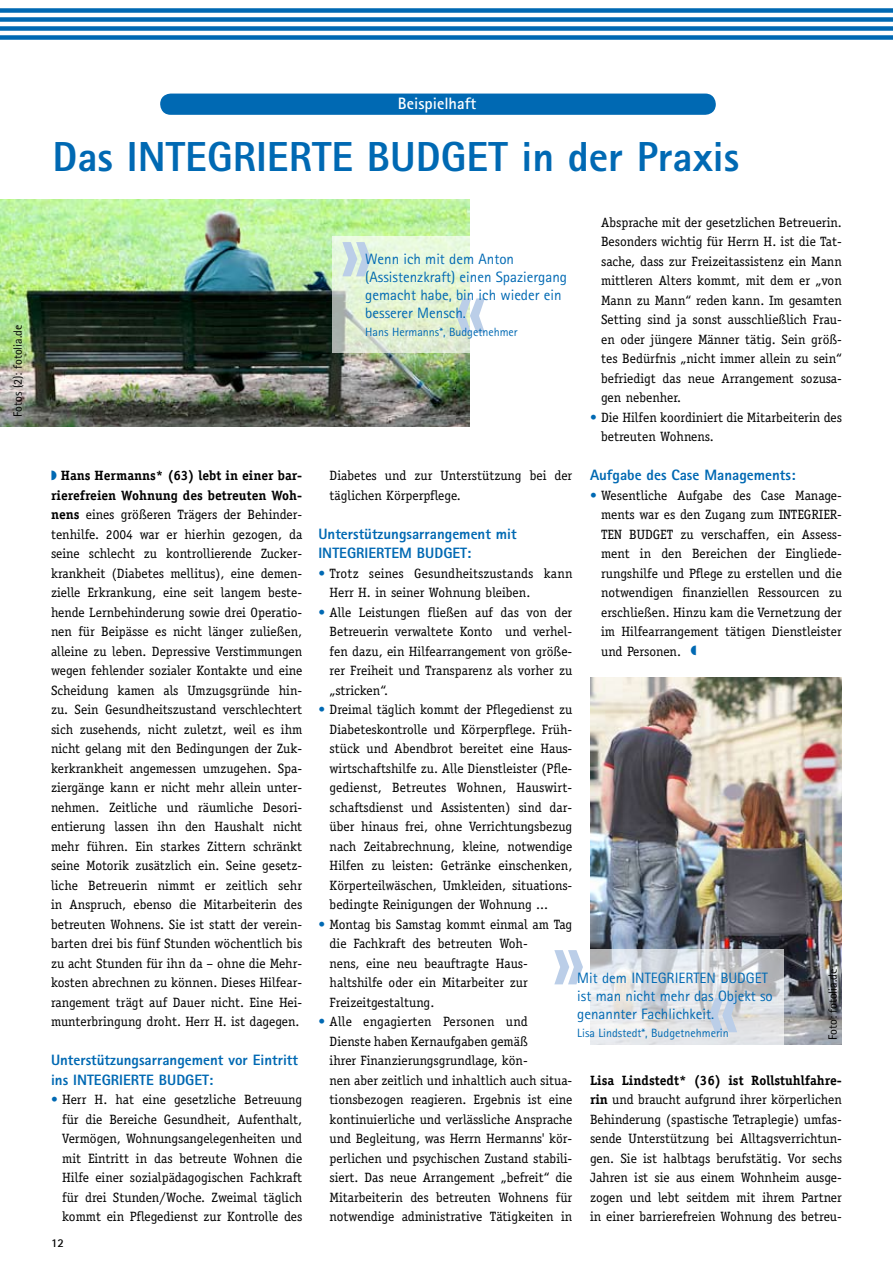
<style>
.page{position:relative;width:893px;height:1263px;background:#fff}
.page>*{position:absolute;margin:0;border:0;box-sizing:border-box;transform-origin:0 0}
.t1{font:700 90px "Rotis Sans Serif";color:#bbcee8}
.t2{font:800 42px "Rotis Sans Serif";color:#0069b3}
.t3{font:700 16.5px "Rotis Sans Serif";color:#fff}
.t4{font:15px/18px "Rotis Sans Serif";color:#0069b3}
.t5{font:800 15px/19.5px "Rotis Sans Serif";color:#0069b3}
.t6{font:13.5px/19.5px "Officina Serif";color:#000;text-align:justify}
.t7{font:12px "Rotis Sans Serif";color:#0069b3}
.t8{font:12px "Rotis Sans Serif";color:#000}
.t9{font:700 12px "Rotis Sans Serif";color:#000}
.s1{color:#0069b3}
.s2{font-weight:700}
</style>
<div class="page">
<div style="left:0;top:8px;width:893px;height:5px;background:#0069b3"></div>
<div style="left:0;top:17px;width:893px;height:5px;background:#0069b3"></div>
<div style="left:0;top:26px;width:893px;height:5px;background:#0069b3"></div>
<div style="left:0;top:35px;width:893px;height:5px;background:#0069b3"></div>
<div style="left:160px;top:94px;width:556px;height:21px;background:#0069b3;border-radius:11px"></div>
<img style="left:0;top:200px;width:469px;height:227px">
<svg style="left:332px;top:237px;width:138px;height:116px;fill:#e5f5d7"></svg>
<img style="left:590px;top:677px;width:252px;height:367px">
<svg style="left:590px;top:949px;width:194px;height:96px"></svg>
<p class="t8" style="left:11px;top:417px;width:93px;rotate:-90deg">Fotos (2): fotolia.de</p>
<p class="t3" style="left:398px;top:93px;width:80px">Beispielhaft</p>
<h2 class="t2" style="left:53px;top:130px;width:688px">Das INTEGRIERTE BUDGET in der Praxis</h2>
<p class="t6" style="left:51px;top:466px;width:253px"><span class="s1">◗</span> <span class="s2">Hans Hermanns* (63) lebt in einer bar&shy;rierefreien Wohnung des betreuten Woh&shy;nens</span> eines größeren Trägers der Behinder&shy;tenhilfe. 2004 war er hierhin gezogen, da seine schlecht zu kontrollierende Zucker&shy;krankheit (Diabetes mellitus), eine demen&shy;zielle Erkrankung, eine seit langem beste&shy;hende Lernbehinderung sowie drei Operatio&shy;nen für Beipässe es nicht länger zuließen, alleine zu leben. Depressive Verstimmungen wegen fehlender sozialer Kontakte und eine Scheidung kamen als Umzugsgründe hin&shy;zu. Sein Gesundheitszustand verschlechtert sich zusehends, nicht zuletzt, weil es ihm nicht gelang mit den Bedingungen der Zuc&shy;kerkrankheit angemessen umzugehen. Spa&shy;ziergänge kann er nicht mehr allein unter&shy;nehmen. Zeitliche und räumliche Desori&shy;entierung lassen ihn den Haushalt nicht mehr führen. Ein starkes Zittern schränkt seine Motorik zusätzlich ein. Seine gesetz&shy;liche Betreuerin nimmt er zeitlich sehr in Anspruch, ebenso die Mitarbeiterin des betreuten Wohnens. Sie ist statt der verein&shy;barten drei bis fünf Stunden wöchentlich bis zu acht Stunden für ihn da – ohne die Mehr&shy;kosten abrechnen zu können. Dieses Hilfear&shy;rangement trägt auf Dauer nicht. Eine Hei&shy;munterbringung droht. Herr H. ist dagegen.</p>
<p class="t5" style="left:51px;top:1050px;width:248px">Unterstützungsarrangement vor Eintritt ins INTEGRIERTE BUDGET:</p>
<p class="t6" style="left:62px;top:1090px;width:242px;text-indent:-11px"><span class="s1">•</span> Herr H. hat eine gesetzliche Betreuung für die Bereiche Gesundheit, Aufenthalt, Vermögen, Wohnungsangelegenheiten und mit Eintritt in das betreute Wohnen die Hilfe einer sozialpädagogischen Fachkraft für drei Stunden/Woche. Zweimal täglich kommt ein Pflegedienst zur Kontrolle des</p>
<p class="t9" style="left:51px;top:1235px;width:14px">12</p>
<p class="t6" style="left:601px;top:212px;width:242px">Absprache mit der gesetzlichen Betreuerin.<br>Besonders wichtig für Herrn H. ist die Tat&shy;sache, dass zur Freizeitassistenz ein Mann mittleren Alters kommt, mit dem er „von Mann zu Mann“ reden kann. Im gesamten Setting sind ja sonst ausschließlich Frau&shy;en oder jüngere Männer tätig. Sein größ&shy;tes Bedürfnis „nicht immer allein zu sein“ befriedigt das neue Arrangement sozusa&shy;gen nebenher.</p>
<p class="t6" style="left:601px;top:407px;width:242px;text-indent:-11px"><span class="s1">•</span> Die Hilfen koordiniert die Mitarbeiterin des betreuten Wohnens.</p>
<p class="t5" style="left:590px;top:465px;width:207px">Aufgabe des Case Managements:</p>
<p class="t6" style="left:601px;top:485px;width:242px;text-indent:-11px"><span class="s1">•</span> Wesentliche Aufgabe des Case Manage&shy;ments war es den Zugang zum INTEGRIER-TEN BUDGET zu verschaffen, ein Assess&shy;ment in den Bereichen der Eingliede&shy;rungshilfe und Pflege zu erstellen und die notwendigen finanziellen Ressourcen zu erschließen. Hinzu kam die Vernetzung der im Hilfearrangement tätigen Dienstleister und Personen.</p>
<h1 class="t1" style="left:339px;top:194px;width:37px">»</h1>
<p class="t4" style="left:365px;top:250px;width:203px">Wenn ich mit dem Anton (Assistenzkraft) einen Spaziergang gemacht habe, bin ich wieder ein besserer Mensch.</p>
<p class="t7" style="left:365px;top:325px;width:154px">Hans Hermanns*, Budgetnehmer</p>
<h1 class="t1" style="left:488px;top:380px;width:37px;rotate:-180deg">»</h1>
<p class="t6" style="left:330px;top:466px;width:244px">Diabetes und zur Unterstützung bei der täglichen Körperpflege.</p>
<p class="t5" style="left:318px;top:524px;width:200px">Unterstützungsarrangement mit<br>INTEGRIERTEM BUDGET:</p>
<p class="t6" style="left:330px;top:563px;width:244px;text-indent:-11px"><span class="s1">•</span> Trotz seines Gesundheitszustands kann<br>Herr H. in seiner Wohnung bleiben.</p>
<p class="t6" style="left:330px;top:602px;width:244px;text-indent:-11px"><span class="s1">•</span> Alle Leistungen fließen auf das von der Betreuerin verwaltete Konto und verhel&shy;fen dazu, ein Hilfearrangement von größe&shy;rer Freiheit und Transparenz als vorher zu „stricken“.</p>
<p class="t6" style="left:330px;top:700px;width:244px;text-indent:-11px"><span class="s1">•</span> Dreimal täglich kommt der Pflegedienst zu Diabeteskontrolle und Körperpflege. Früh&shy;stück und Abendbrot bereitet eine Haus&shy;wirtschaftshilfe zu. Alle Dienstleister (Pfle&shy;gedienst, Betreutes Wohnen, Hauswirt&shy;schaftsdienst und Assistenten) sind dar&shy;über hinaus frei, ohne Verrichtungsbezug nach Zeitabrechnung, kleine, notwendige Hilfen zu leisten: Getränke einschenken, Körperteilwäschen, Umkleiden, situations&shy;bedingte Reinigungen der Wohnung ...</p>
<p class="t6" style="left:330px;top:914px;width:244px;text-align:left;text-indent:-11px"><span class="s1">•</span> Montag bis Samstag kommt einmal am Tag die Fachkraft des betreuten Woh-<br>nens, eine neu beauftragte Haus&shy;haltshilfe oder ein Mitarbeiter zur<br>Freizeitgestaltung.</p>
<p class="t6" style="left:330px;top:1012px;width:244px;text-align:left;text-indent:-11px"><span class="s1">•</span> Alle engagierten Personen und Dienste haben Kernaufgaben gemäß<br>ihrer Finanzierungsgrundlage, kön-<br>nen aber zeitlich und inhaltlich auch situa&shy;tionsbezogen reagieren. Ergebnis ist eine kontinuierliche und verlässliche Ansprache und Begleitung, was Herrn Hermanns' kör&shy;perlichen und psychischen Zustand stabili&shy;siert. Das neue Arrangement „befreit“ die Mitarbeiterin des betreuten Wohnens für notwendige administrative Tätigkeiten in</p>
<h1 class="t1" style="left:551px;top:902px;width:37px">»</h1>
<p class="t8" style="left:826px;top:1040px;width:73px;rotate:-90deg">Foto: fotolia.de</p>
<p class="t4" style="left:577px;top:969px;width:197px">Mit dem INTEGRIERTEN BUDGET ist man nicht mehr das Objekt so</p>
<h1 class="t1" style="left:741px;top:1080px;width:37px;rotate:-180deg">»</h1>
<p class="t4" style="left:577px;top:1005px;width:139px">genannter Fachlichkeit.</p>
<p class="t7" style="left:577px;top:1026px;width:153px">Lisa Lindstedt*, Budgetnehmerin</p>
<p class="t6" style="left:590px;top:1070px;width:253px"><span class="s2">Lisa Lindstedt* (36) ist Rollstuhlfahre&shy;rin</span> und braucht aufgrund ihrer körperlichen Behinderung (spastische Tetraplegie) umfas&shy;sende Unterstützung bei Alltagsverrichtun&shy;gen. Sie ist halbtags berufstätig. Vor sechs Jahren ist sie aus einem Wohnheim ausge&shy;zogen und lebt seitdem mit ihrem Partner in einer barrierefreien Wohnung des betreu-</p>
</div>
